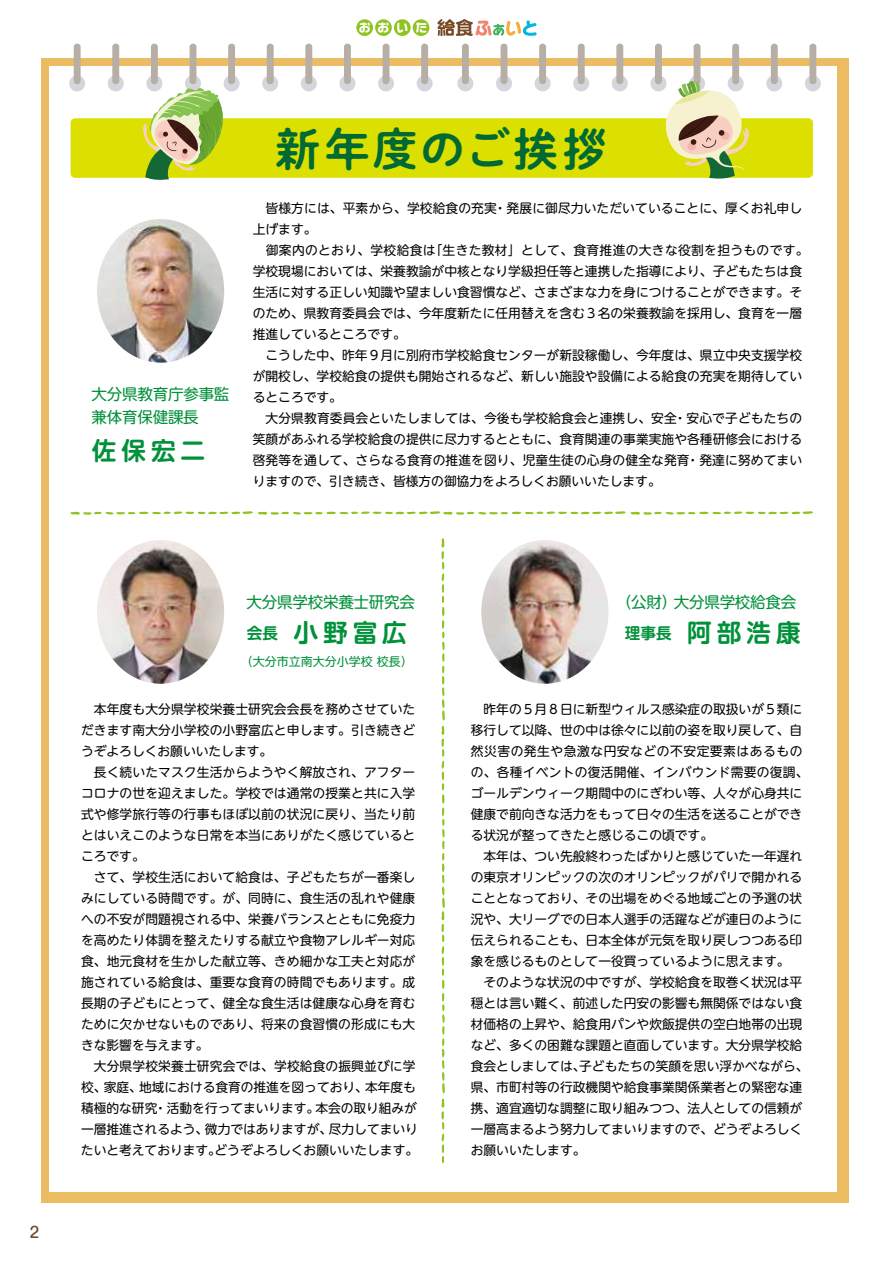
<style>
.page{position:relative;width:893px;height:1263px;background:#fff}
.page>*{position:absolute;margin:0;border:0;box-sizing:border-box;transform-origin:0 0}
.t1{font:45px "P Shuei NM Go Std N B";letter-spacing:.07em;color:#006934}
.t2{font:700 24.6px "UD Shin M Go Pr 6 N De";letter-spacing:.2em;color:#00913a}
.t3{font:15.6px/23.4px "UD Shin M Go Pr 6 N";letter-spacing:-.02em;color:#00913a}
.t4{font:700 15.6px "UD Shin M Go Pr 6 N De";color:#00913a}
.t5{font:500 15px "Capie N Std";color:#764927}
.t6{font:12.75px/21px "UD Shin M Go Pr 6 N";color:#000}
.t7{font:12px "UD Shin M Go Pr 6 N";color:#00913a}
.t8{font:11.85px "Logo Maru Std Extra";color:#fff}
.s1{font-size:15.6px}
.s2{font-size:24.6px}
</style>
<div class="page">
<div style="left:41px;top:58px;width:808px;height:1144px;background:#ecbc63"></div>
<div style="left:50px;top:66px;width:787px;height:1125px;background:#fff"></div>
<svg style="left:69px;top:74px;width:16px;height:18px"></svg>
<svg style="left:108px;top:74px;width:16px;height:18px"></svg>
<svg style="left:262px;top:74px;width:16px;height:18px"></svg>
<div style="left:301px;top:75px;width:16px;height:16px;background:#d4d6db;border-radius:50%"></div>
<svg style="left:339px;top:76px;width:17px;height:16px"></svg>
<div style="left:378px;top:75px;width:16px;height:16px;background:#d4d6db;border-radius:50%"></div>
<div style="left:417px;top:75px;width:16px;height:16px;background:#d4d6db;border-radius:50%"></div>
<div style="left:421px;top:44px;width:7px;height:40px;background:#b7aea5;border-radius:3px"></div>
<div style="left:383px;top:44px;width:6px;height:40px;background:#b7aea5;border-radius:3px"></div>
<div style="left:344px;top:44px;width:7px;height:40px;background:#b7aea5;border-radius:3px"></div>
<div style="left:305px;top:44px;width:7px;height:40px;background:#b7aea5;border-radius:3px"></div>
<div style="left:267px;top:44px;width:7px;height:40px;background:#b7aea5;border-radius:3px"></div>
<div style="left:228px;top:44px;width:7px;height:40px;background:#b7aea5;border-radius:3px"></div>
<div style="left:190px;top:44px;width:6px;height:40px;background:#b7aea5;border-radius:3px"></div>
<div style="left:151px;top:44px;width:7px;height:40px;background:#b7aea5;border-radius:3px"></div>
<div style="left:112px;top:44px;width:7px;height:40px;background:#b7aea5;border-radius:3px"></div>
<div style="left:74px;top:44px;width:7px;height:40px;background:#b7aea5;border-radius:3px"></div>
<svg style="left:457px;top:76px;width:17px;height:16px"></svg>
<svg style="left:496px;top:74px;width:16px;height:18px"></svg>
<svg style="left:534px;top:76px;width:17px;height:16px"></svg>
<svg style="left:573px;top:74px;width:16px;height:18px"></svg>
<svg style="left:612px;top:74px;width:16px;height:18px"></svg>
<div style="left:766px;top:75px;width:16px;height:16px;background:#d4d6db;border-radius:50%"></div>
<div style="left:805px;top:75px;width:16px;height:16px;background:#d4d6db;border-radius:50%"></div>
<div style="left:809px;top:44px;width:7px;height:40px;background:#b7aea5;border-radius:3px"></div>
<div style="left:771px;top:44px;width:7px;height:40px;background:#b7aea5;border-radius:3px"></div>
<div style="left:732px;top:44px;width:7px;height:40px;background:#b7aea5;border-radius:3px"></div>
<div style="left:694px;top:44px;width:6px;height:40px;background:#b7aea5;border-radius:3px"></div>
<div style="left:655px;top:44px;width:7px;height:40px;background:#b7aea5;border-radius:3px"></div>
<div style="left:616px;top:44px;width:7px;height:40px;background:#b7aea5;border-radius:3px"></div>
<div style="left:578px;top:44px;width:7px;height:40px;background:#b7aea5;border-radius:3px"></div>
<div style="left:539px;top:44px;width:7px;height:40px;background:#b7aea5;border-radius:3px"></div>
<div style="left:501px;top:44px;width:6px;height:40px;background:#b7aea5;border-radius:3px"></div>
<div style="left:462px;top:44px;width:7px;height:40px;background:#b7aea5;border-radius:3px"></div>
<div style="left:71px;top:118px;width:742px;height:60px;background:#dbe000;border-radius:4px"></div>
<img style="left:97px;top:219px;width:127px;height:144px">
<img style="left:97px;top:540px;width:127px;height:144px">
<img style="left:481px;top:540px;width:127px;height:144px">
<svg style="left:71px;top:511px;width:554px;height:4px"></svg>
<svg style="left:631px;top:511px;width:182px;height:4px"></svg>
<svg style="left:441px;top:538px;width:4px;height:182px"></svg>
<svg style="left:441px;top:726px;width:4px;height:437px"></svg>
<svg style="left:649px;top:74px;width:101px;height:105px"></svg>
<svg style="left:142px;top:74px;width:99px;height:106px"></svg>
<svg style="left:438px;top:19px;width:99px;height:17px"></svg>
<div style="left:356px;top:19px;width:17px;height:17px;background:#8fc31f;border-radius:50%"></div>
<div style="left:375px;top:19px;width:17px;height:17px;background:#8fc31f;border-radius:50%"></div>
<div style="left:394px;top:19px;width:17px;height:17px;background:#8fc31f;border-radius:50%"></div>
<div style="left:413px;top:19px;width:16px;height:17px;background:#8fc31f;border-radius:50%"></div>
<p class="t8" style="left:359px;top:19px;width:70px">おおいた</p>
<p class="t3" style="left:92px;top:382px;width:139px">大分県教育庁参事監兼体育保健課長</p>
<h2 class="t2" style="left:92px;top:429px;width:115px">佐保宏二</h2>
<h1 class="t1" style="left:275px;top:116px;width:334px">新年度のご挨拶</h1>
<p class="t6" style="left:253px;top:197px;width:557px">　皆様方には、平素から、学校給食の充実・発展に御尽力いただいていることに、厚くお礼申し上げます。<br>　御案内のとおり、学校給食は「生きた教材」として、食育推進の大きな役割を担うものです。学校現場においては、栄養教諭が中核となり学級担任等と連携した指導により、子どもたちは食生活に対する正しい知識や望ましい食習慣など、さまざまな力を身につけることができます。そのため、県教育委員会では、今年度新たに任用替えを含む３名の栄養教諭を採用し、食育を一層推進しているところです。<br>　こうした中、昨年９月に別府市学校給食センターが新設稼働し、今年度は、県立中央支援学校が開校し、学校給食の提供も開始されるなど、新しい施設や設備による給食の充実を期待しているところです。<br>　大分県教育委員会といたしましては、今後も学校給食会と連携し、安全・安心で子どもたちの笑顔があふれる学校給食の提供に尽力するとともに、食育関連の事業実施や各種研修会における啓発等を通して、さらなる食育の推進を図り、児童生徒の心身の健全な発育・発達に努めてまいりますので、引き続き、皆様方の御協力をよろしくお願いいたします。</p>
<p class="t5" style="left:30px;top:1221px;width:11px">2</p>
<p class="t3" style="left:247px;top:589px;width:170px">大分県学校栄養士研究会</p>
<h2 class="t2" style="left:247px;top:612px;width:162px"><span class="s1">会長　</span>小野富広</h2>
<p class="t7" style="left:241px;top:652px;width:173px">（大分市立南大分小学校 校長）</p>
<p class="t3" style="left:616px;top:589px;width:182px">（公財）大分県学校給食会</p>
<p class="t4" style="left:625px;top:619px;width:177px">理事長　<span class="s2">阿部浩康</span></p>
<p class="t6" style="left:81px;top:698px;width:339px">　本年度も大分県学校栄養士研究会会長を務めさせていただきます南大分小学校の小野富広と申します。引き続きどうぞよろしくお願いいたします。<br>　長く続いたマスク生活からようやく解放され、アフターコロナの世を迎えました。学校では通常の授業と共に入学式や修学旅行等の行事もほぼ以前の状況に戻り、当たり前とはいえこのような日常を本当にありがたく感じているところです。<br>　さて、学校生活において給食は、子どもたちが一番楽しみにしている時間です。が、同時に、食生活の乱れや健康への不安が問題視される中、栄養バランスとともに免疫力を高めたり体調を整えたりする献立や食物アレルギー対応食、地元食材を生かした献立等、きめ細かな工夫と対応が施されている給食は、重要な食育の時間でもあります。成長期の子どもにとって、健全な食生活は健康な心身を育むために欠かせないものであり、将来の食習慣の形成にも大きな影響を与えます。<br>　大分県学校栄養士研究会では、学校給食の振興並びに学校、家庭、地域における食育の推進を図っており、本年度も積極的な研究・活動を行ってまいります。本会の取り組みが一層推進されるよう、微力ではありますが、尽力してまいりたいと考えております。どうぞよろしくお願いいたします。</p>
<p class="t6" style="left:471px;top:698px;width:339px">　昨年の５月８日に新型ウィルス感染症の取扱いが５類に移行して以降、世の中は徐々に以前の姿を取り戻して、自然災害の発生や急激な円安などの不安定要素はあるものの、各種イベントの復活開催、インバウンド需要の復調、ゴールデンウィーク期間中のにぎわい等、人々が心身共に健康で前向きな活力をもって日々の生活を送ることができる状況が整ってきたと感じるこの頃です。<br>　本年は、つい先般終わったばかりと感じていた一年遅れの東京オリンピックの次のオリンピックがパリで開かれることとなっており、その出場をめぐる地域ごとの予選の状況や、大リーグでの日本人選手の活躍などが連日のように伝えられることも、日本全体が元気を取り戻しつつある印象を感じるものとして一役買っているように思えます。<br>　そのような状況の中ですが、学校給食を取巻く状況は平穏とは言い難く、前述した円安の影響も無関係ではない食材価格の上昇や、給食用パンや炊飯提供の空白地帯の出現など、多くの困難な課題と直面しています。大分県学校給食会としましては、子どもたちの笑顔を思い浮かべながら、県、市町村等の行政機関や給食事業関係業者との緊密な連携、適宜適切な調整に取り組みつつ、法人としての信頼が一層高まるよう努力してまいりますので、どうぞよろしくお願いいたします。</p>
</div>
